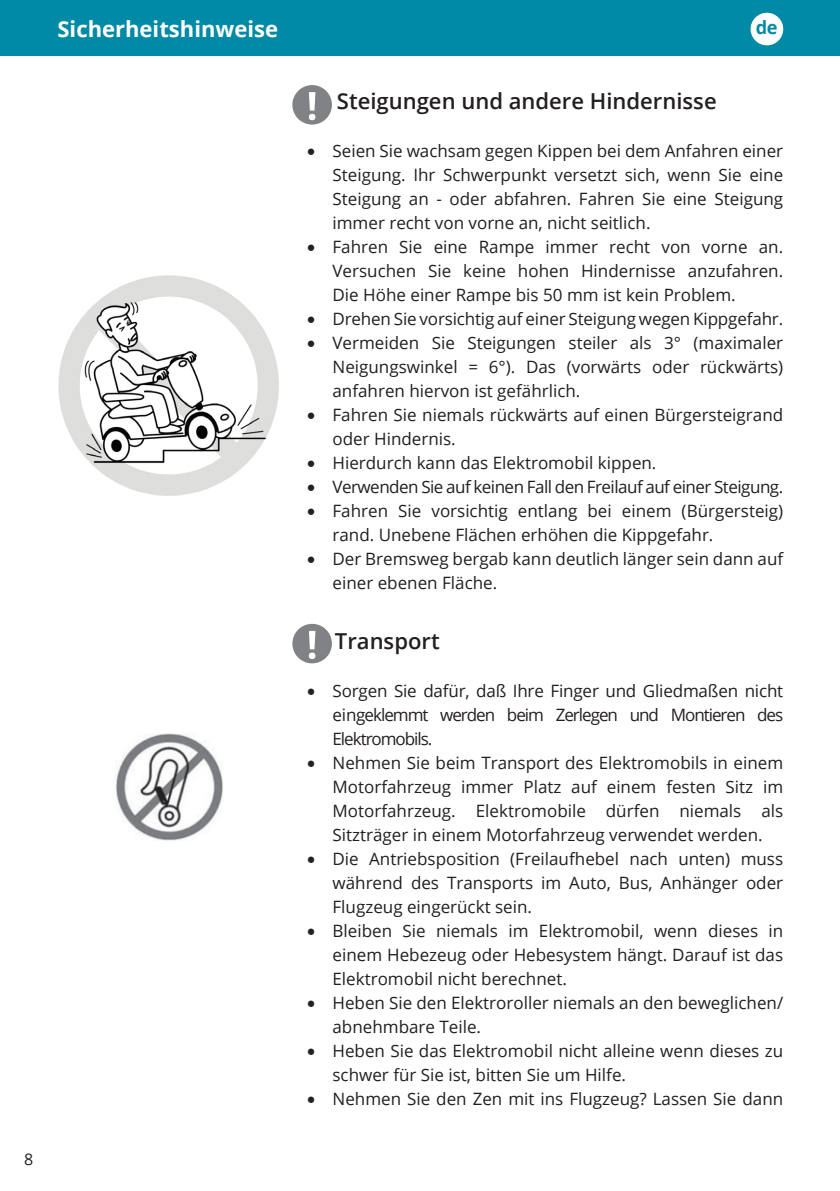
<style>
.page{position:relative;width:840px;height:1191px;background:#fff}
.page>*{position:absolute;margin:0;border:0;box-sizing:border-box;transform-origin:0 0}
.t1{font:600 22px "Open Sans";color:#231f20}
.t2{font:700 22px "Open Sans";color:#fff}
.t3{font:700 18.2px "Open Sans";color:#008aa6}
.t4{font:17px/24px "Open Sans";color:#231f20;text-align:justify}
.t5{font:17px "Open Sans";letter-spacing:-.03em;color:#231f20}
.t6{font:16px "Open Sans";color:#231f20}
.s1{font-family:"Minion Pro";font-size:24px}
</style>
<div class="page">
<div style="left:0;top:0;width:839px;height:55px;background:#008aa6"></div>
<svg style="left:292px;top:85px;width:40px;height:40px"></svg>
<img style="left:58px;top:275px;width:221px;height:221px">
<svg style="left:292px;top:624px;width:40px;height:39px"></svg>
<img style="left:115px;top:733px;width:108px;height:108px">
<div style="left:750px;top:13px;width:32px;height:32px;background:#fff;border-radius:50%"></div>
<p class="t2" style="left:57px;top:14px;width:222px">Sicherheitshinweise</p>
<p class="t6" style="left:24px;top:1148px;width:11px">8</p>
<p class="t3" style="left:755px;top:15px;width:23px">de</p>
<p class="t1" style="left:337px;top:86px;width:381px">Steigungen und andere Hindernisse</p>
<p class="t4" style="left:332px;top:138px;width:452px;text-indent:-26px"><span class="s1">•</span> Seien Sie wachsam gegen Kippen bei dem Anfahren einer Steigung. Ihr Schwerpunkt versetzt sich, wenn Sie eine Steigung an - oder abfahren. Fahren Sie eine Steigung immer recht von vorne an, nicht seitlich.</p>
<p class="t4" style="left:332px;top:234px;width:452px;text-indent:-26px"><span class="s1">•</span> Fahren Sie eine Rampe immer recht von vorne an.<br>Versuchen Sie keine hohen Hindernisse anzufahren.<br>Die Höhe einer Rampe bis 50 mm ist kein Problem.</p>
<p class="t4" style="left:306px;top:306px;width:478px"><span class="s1">•</span> Drehen Sie vorsichtig auf einer Steigung wegen Kippgefahr.</p>
<p class="t4" style="left:332px;top:330px;width:452px;text-indent:-26px"><span class="s1">•</span> Vermeiden Sie Steigungen steiler als 3° (maximaler Neigungswinkel = 6°). Das (vorwärts oder rückwärts) anfahren hiervon ist gefährlich.</p>
<p class="t4" style="left:332px;top:402px;width:452px;text-indent:-26px"><span class="s1">•</span> Fahren Sie niemals rückwärts auf einen Bürgersteigrand oder Hindernis.</p>
<p class="t4" style="left:306px;top:450px;width:351px"><span class="s1">•</span> Hierdurch kann das Elektromobil kippen.</p>
<p class="t5" style="left:306px;top:475px;width:478px"><span class="s1">•</span> Verwenden Sie auf keinen Fall den Freilauf auf einer Steigung.</p>
<p class="t4" style="left:332px;top:498px;width:452px;text-indent:-26px"><span class="s1">•</span> Fahren Sie vorsichtig entlang bei einem (Bürgersteig) rand. Unebene Flächen erhöhen die Kippgefahr.</p>
<p class="t4" style="left:332px;top:546px;width:452px;text-indent:-26px"><span class="s1">•</span> Der Bremsweg bergab kann deutlich länger sein dann auf einer ebenen Fläche.</p>
<p class="t1" style="left:335px;top:626px;width:106px">Transport</p>
<p class="t4" style="left:332px;top:678px;width:452px;text-indent:-26px"><span class="s1">•</span> Sorgen Sie dafür, daß Ihre Finger und Gliedmaßen nicht eingeklemmt werden beim Zerlegen und Montieren des Elektromobils.</p>
<p class="t4" style="left:332px;top:750px;width:452px;text-indent:-26px"><span class="s1">•</span> Nehmen Sie beim Transport des Elektromobils in einem Motorfahrzeug immer Platz auf einem festen Sitz im Motorfahrzeug. Elektromobile dürfen niemals als Sitzträger in einem Motorfahrzeug verwendet werden.</p>
<p class="t4" style="left:332px;top:846px;width:452px;text-indent:-26px"><span class="s1">•</span> Die Antriebsposition (Freilaufhebel nach unten) muss während des Transports im Auto, Bus, Anhänger oder Flugzeug eingerückt sein.</p>
<p class="t4" style="left:332px;top:918px;width:452px;text-indent:-26px"><span class="s1">•</span> Bleiben Sie niemals im Elektromobil, wenn dieses in einem Hebezeug oder Hebesystem hängt. Darauf ist das Elektromobil nicht berechnet.</p>
<p class="t4" style="left:332px;top:990px;width:452px;text-indent:-26px"><span class="s1">•</span> Heben Sie den Elektroroller niemals an den beweglichen/ abnehmbare Teile.</p>
<p class="t4" style="left:332px;top:1038px;width:452px;text-indent:-26px"><span class="s1">•</span> Heben Sie das Elektromobil nicht alleine wenn dieses zu schwer für Sie ist, bitten Sie um Hilfe.</p>
<p class="t4" style="left:306px;top:1086px;width:478px"><span class="s1">•</span> Nehmen Sie den Zen mit ins Flugzeug? Lassen Sie dann</p>
</div>
